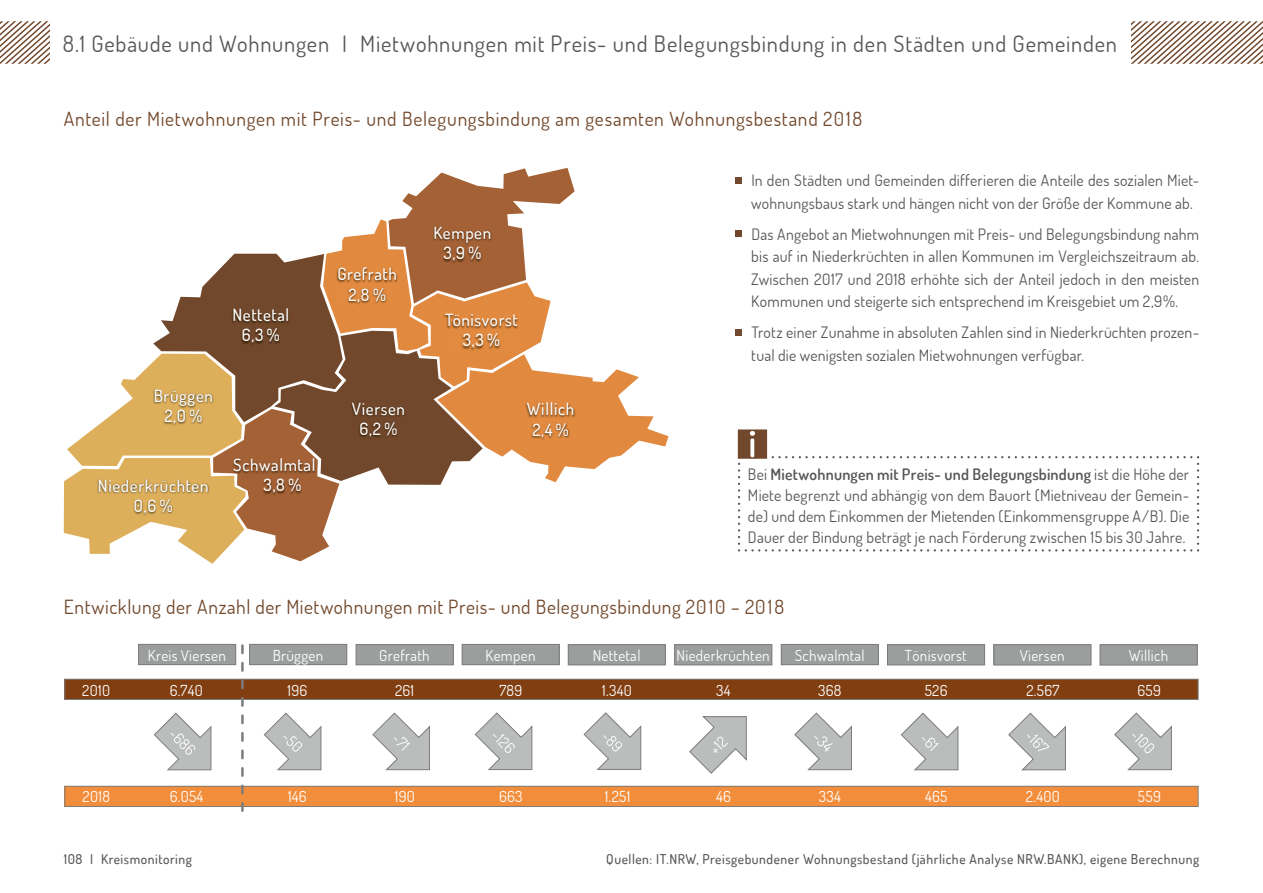
<style>
.page{position:relative;width:1263px;height:893px;background:#fff}
.page>*{position:absolute;margin:0;border:0;box-sizing:border-box;transform-origin:0 0}
.t1{font:22.5px "Dosis";letter-spacing:.035em;color:#555756}
.t2{font:19.5px "Dosis";letter-spacing:.035em;color:#72482c}
.t3{font:500 16.8px/20.2px "Dosis";letter-spacing:.04em;color:#fff;text-align:center}
.t4{font:15.75px/22.5px "Dosis";letter-spacing:.01em;color:#555756}
.t5{font:15.15px "Dosis";letter-spacing:.02em;color:#fff}
.t6{font:500 13.5px "Dosis";letter-spacing:.04em;color:#555756}
.s1{font-weight:600}
</style>
<div class="page">
<svg style="left:0;top:21px;width:1263px;height:43px"></svg>
<div style="left:50px;top:0;width:1080px;height:68px;background:#fff"></div>
<svg style="left:735px;top:177px;width:6px;height:6px"></svg>
<svg style="left:735px;top:231px;width:6px;height:6px"></svg>
<svg style="left:735px;top:329px;width:6px;height:6px"></svg>
<svg style="left:64px;top:168px;width:604px;height:396px"></svg>
<svg style="left:737px;top:429px;width:462px;height:122px"></svg>
<img style="left:153px;top:389px;width:61px;height:37px">
<img style="left:232px;top:308px;width:58px;height:37px">
<img style="left:336px;top:267px;width:62px;height:38px">
<img style="left:433px;top:227px;width:59px;height:36px">
<img style="left:443px;top:314px;width:76px;height:37px">
<img style="left:526px;top:402px;width:49px;height:38px">
<img style="left:351px;top:402px;width:55px;height:37px">
<img style="left:232px;top:458px;width:84px;height:37px">
<img style="left:232px;top:476px;width:13px;height:19px">
<img style="left:97px;top:479px;width:113px;height:37px">
<div style="left:65px;top:679px;width:1133px;height:20px;background:#813e10"></div>
<div style="left:64px;top:679px;width:1134px;height:21px;border:1px solid #7b7c7c"></div>
<div style="left:65px;top:786px;width:1133px;height:20px;background:#f28e3b"></div>
<div style="left:64px;top:786px;width:1134px;height:21px;border:1px solid #7b7c7c"></div>
<div style="left:250px;top:644px;width:97px;height:21px;background:#9c9e9e"></div>
<div style="left:249px;top:644px;width:98px;height:21px;border:1px solid #7b7c7c"></div>
<div style="left:356px;top:645px;width:97px;height:20px;background:#9c9e9e"></div>
<div style="left:356px;top:644px;width:98px;height:21px;border:1px solid #7b7c7c"></div>
<div style="left:462px;top:644px;width:97px;height:21px;background:#9c9e9e"></div>
<div style="left:462px;top:644px;width:98px;height:21px;border:1px solid #7b7c7c"></div>
<div style="left:568px;top:645px;width:97px;height:20px;background:#9c9e9e"></div>
<div style="left:568px;top:644px;width:98px;height:21px;border:1px solid #7b7c7c"></div>
<div style="left:675px;top:645px;width:97px;height:20px;background:#9c9e9e"></div>
<div style="left:674px;top:644px;width:98px;height:21px;border:1px solid #7b7c7c"></div>
<div style="left:781px;top:644px;width:97px;height:21px;background:#9c9e9e"></div>
<div style="left:781px;top:644px;width:98px;height:21px;border:1px solid #7b7c7c"></div>
<div style="left:887px;top:645px;width:97px;height:20px;background:#9c9e9e"></div>
<div style="left:887px;top:644px;width:98px;height:21px;border:1px solid #7b7c7c"></div>
<div style="left:994px;top:645px;width:97px;height:20px;background:#9c9e9e"></div>
<div style="left:993px;top:644px;width:98px;height:21px;border:1px solid #7b7c7c"></div>
<div style="left:1100px;top:645px;width:97px;height:20px;background:#9c9e9e"></div>
<div style="left:1100px;top:644px;width:97px;height:21px;border:1px solid #7b7c7c"></div>
<div style="left:139px;top:644px;width:97px;height:21px;background:#9c9e9e"></div>
<div style="left:138px;top:644px;width:98px;height:21px;border:1px solid #7b7c7c"></div>
<svg style="left:241px;top:644px;width:3px;height:168px"></svg>
<svg style="left:689px;top:716px;width:58px;height:58px"></svg>
<svg style="left:153px;top:712px;width:59px;height:58px"></svg>
<svg style="left:263px;top:712px;width:59px;height:58px"></svg>
<svg style="left:372px;top:712px;width:58px;height:58px"></svg>
<svg style="left:474px;top:712px;width:59px;height:58px"></svg>
<svg style="left:583px;top:712px;width:59px;height:58px"></svg>
<svg style="left:794px;top:712px;width:58px;height:58px"></svg>
<svg style="left:900px;top:712px;width:59px;height:58px"></svg>
<svg style="left:1008px;top:712px;width:58px;height:58px"></svg>
<svg style="left:1114px;top:712px;width:58px;height:58px"></svg>
<h1 class="t1" style="left:63px;top:29px;width:1056px">8.1 Gebäude und Wohnungen I Mietwohnungen mit Preis- und Belegungsbindung in den Städten und Gemeinden</h1>
<p class="t2" style="left:64px;top:106px;width:800px">Anteil der Mietwohnungen mit Preis- und Belegungsbindung am gesamten Wohnungsbestand 2018</p>
<p class="t3" style="left:154px;top:385px;width:61px">Brüggen<br>2,0 %</p>
<p class="t3" style="left:232px;top:304px;width:58px">Nettetal<br>6,3 %</p>
<p class="t3" style="left:233px;top:454px;width:84px">Schwalmtal</p>
<p class="t3" style="left:98px;top:475px;width:112px">Niederkrüchten</p>
<p class="t3" style="left:264px;top:474px;width:39px">3,8 %</p>
<p class="t3" style="left:134px;top:495px;width:40px">0,6 %</p>
<p class="t3" style="left:337px;top:264px;width:61px">Grefrath<br>2,8 %</p>
<p class="t3" style="left:352px;top:398px;width:55px">Viersen<br>6,2 %</p>
<p class="t3" style="left:433px;top:222px;width:59px">Kempen<br>3,9 %</p>
<p class="t3" style="left:445px;top:309px;width:74px">Tönisvorst<br>3,3 %</p>
<p class="t3" style="left:527px;top:399px;width:49px">Willich<br>2,4 %</p>
<p class="t4" style="left:751px;top:169px;width:449px">In den Städten und Gemeinden differieren die Anteile des sozialen Miet&shy;wohnungsbaus stark und hängen nicht von der Größe der Kommune ab.</p>
<p class="t4" style="left:751px;top:223px;width:449px;text-align:justify">Das Angebot an Mietwohnungen mit Preis- und Belegungsbindung nahm bis auf in Niederkrüchten in allen Kommunen im Vergleichszeitraum ab.<br>Zwischen 2017 und 2018 erhöhte sich der Anteil jedoch in den meisten Kommunen und steigerte sich entsprechend im Kreisgebiet um 2,9%.</p>
<p class="t4" style="left:751px;top:321px;width:449px">Trotz einer Zunahme in absoluten Zahlen sind in Niederkrüchten prozen&shy;tual die wenigsten sozialen Mietwohnungen verfügbar.</p>
<p class="t4" style="left:748px;top:464px;width:443px;line-height:21px;text-align:justify">Bei <span class="s1">Mietwohnungen mit Preis- und Belegungsbindung</span> ist die Höhe der Miete begrenzt und abhängig von dem Bauort (Mietniveau der Gemein&shy;de) und dem Einkommen der Mietenden (Einkommensgruppe A/B). Die Dauer der Bindung beträgt je nach Förderung zwischen 15 bis 30 Jahre.</p>
<p class="t2" style="left:64px;top:594px;width:722px">Entwicklung der Anzahl der Mietwohnungen mit Preis- und Belegungsbindung 2010 – 2018</p>
<p class="t5" style="left:148px;top:645px;width:79px">Kreis Viersen</p>
<p class="t5" style="left:273px;top:645px;width:52px">Brüggen</p>
<p class="t5" style="left:379px;top:645px;width:52px">Grefrath</p>
<p class="t5" style="left:485px;top:645px;width:51px">Kempen</p>
<p class="t5" style="left:593px;top:645px;width:49px">Nettetal</p>
<p class="t5" style="left:676px;top:645px;width:95px">Niederkrüchten</p>
<p class="t5" style="left:795px;top:645px;width:71px">Schwalmtal</p>
<p class="t5" style="left:905px;top:645px;width:63px">Tönisvorst</p>
<p class="t5" style="left:1020px;top:645px;width:46px">Viersen</p>
<p class="t5" style="left:1129px;top:645px;width:41px">Willich</p>
<p class="t5" style="left:82px;top:680px;width:29px">2010</p>
<p class="t5" style="left:170px;top:680px;width:35px">6.740</p>
<p class="t5" style="left:287px;top:680px;width:21px">196</p>
<p class="t5" style="left:395px;top:680px;width:21px">261</p>
<p class="t5" style="left:499px;top:680px;width:24px">789</p>
<p class="t5" style="left:602px;top:680px;width:31px">1.340</p>
<p class="t5" style="left:716px;top:680px;width:16px">34</p>
<p class="t5" style="left:818px;top:680px;width:25px">368</p>
<p class="t5" style="left:925px;top:680px;width:24px">526</p>
<p class="t5" style="left:1026px;top:680px;width:34px">2.567</p>
<p class="t5" style="left:1137px;top:680px;width:25px">659</p>
<p class="t5" style="left:82px;top:787px;width:29px">2018</p>
<p class="t5" style="left:170px;top:787px;width:35px">6.054</p>
<p class="t5" style="left:288px;top:787px;width:20px">146</p>
<p class="t5" style="left:395px;top:787px;width:22px">190</p>
<p class="t5" style="left:499px;top:787px;width:25px">663</p>
<p class="t5" style="left:605px;top:787px;width:27px">1.251</p>
<p class="t5" style="left:716px;top:787px;width:16px">46</p>
<p class="t5" style="left:819px;top:787px;width:24px">334</p>
<p class="t5" style="left:925px;top:787px;width:24px">465</p>
<p class="t5" style="left:1026px;top:787px;width:35px">2.400</p>
<p class="t5" style="left:1138px;top:787px;width:24px">559</p>
<p class="t6" style="left:64px;top:851px;width:130px">108 I Kreismonitoring</p>
<p class="t6" style="left:606px;top:851px;width:594px">Quellen: IT.NRW, Preisgebundener Wohnungsbestand (jährliche Analyse NRW.BANK), eigene Berechnung</p>
</div>
